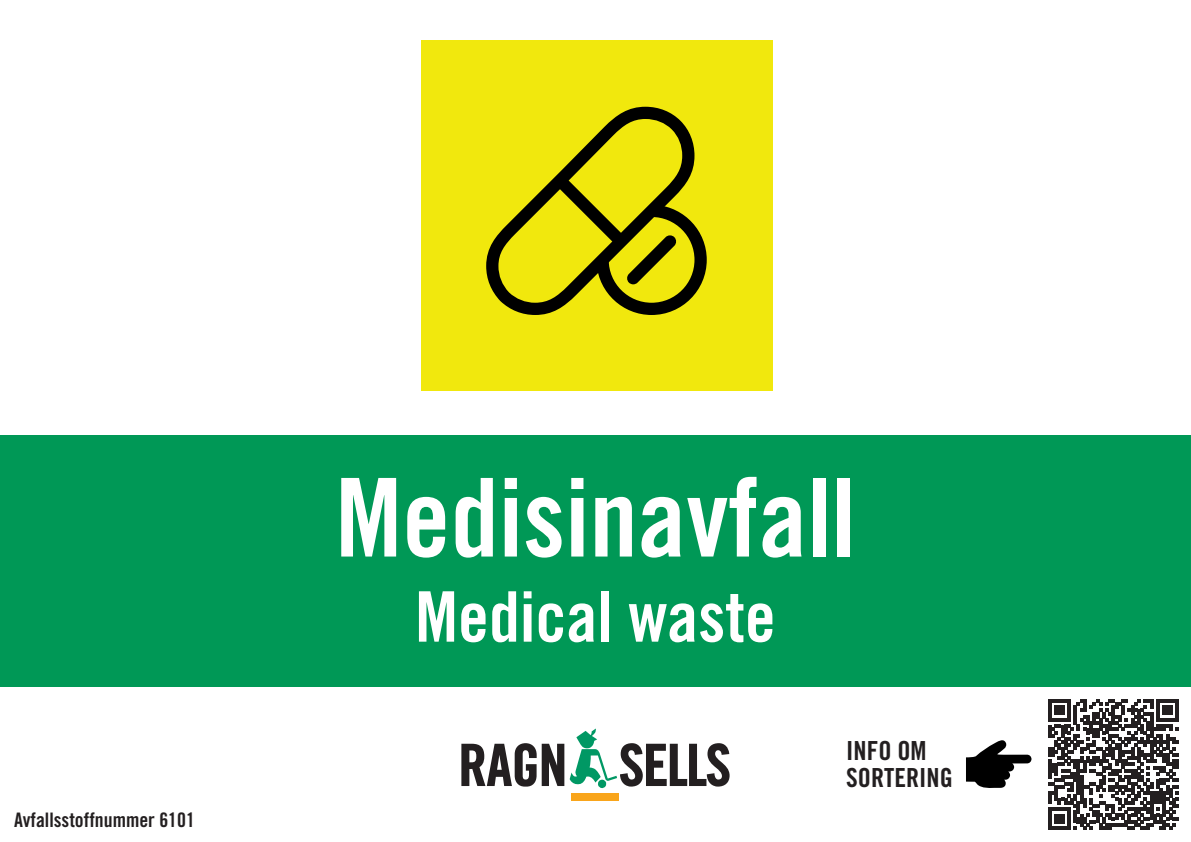
<style>
.page{position:relative;width:1191px;height:842px;background:#fff}
.page>*{position:absolute;margin:0;border:0;box-sizing:border-box;transform-origin:0 0}
.t1{font:108.9px "Trade Gothic LT Std Bd Cn 20";color:#fff}
.t2{font:69.8px "Trade Gothic LT Std Bd Cn 20";color:#fff}
.t3{font:26.3px/26.3px "Trade Gothic LT Std Bd Cn 20";color:#231f20}
.t4{font:20px "Trade Gothic LT Std Bd Cn 20";color:#231f20}
</style>
<div class="page">
<div style="left:421px;top:41px;width:351px;height:350px;background:#f1e80d"></div>
<svg style="left:486px;top:107px;width:208px;height:208px"></svg>
<svg style="left:553px;top:173px;width:153px;height:142px"></svg>
<svg style="left:1048px;top:699px;width:130px;height:131px"></svg>
<div style="left:0;top:435px;width:1191px;height:251px;background:#009856"></div>
<svg style="left:461px;top:743px;width:75px;height:44px"></svg>
<svg style="left:542px;top:728px;width:187px;height:60px"></svg>
<div style="left:571px;top:793px;width:48px;height:8px;background:#f9a51b"></div>
<svg style="left:966px;top:740px;width:65px;height:48px"></svg>
<p class="t4" style="left:14px;top:807px;width:182px">Avfallsstoffnummer 6101</p>
<p class="t1" style="left:335px;top:451px;width:521px">Medisinavfall</p>
<p class="t2" style="left:415px;top:574px;width:362px">Medical waste</p>
<p class="t3" style="left:846px;top:737px;width:108px">INFO OM<br>SORTERING</p>
</div>
